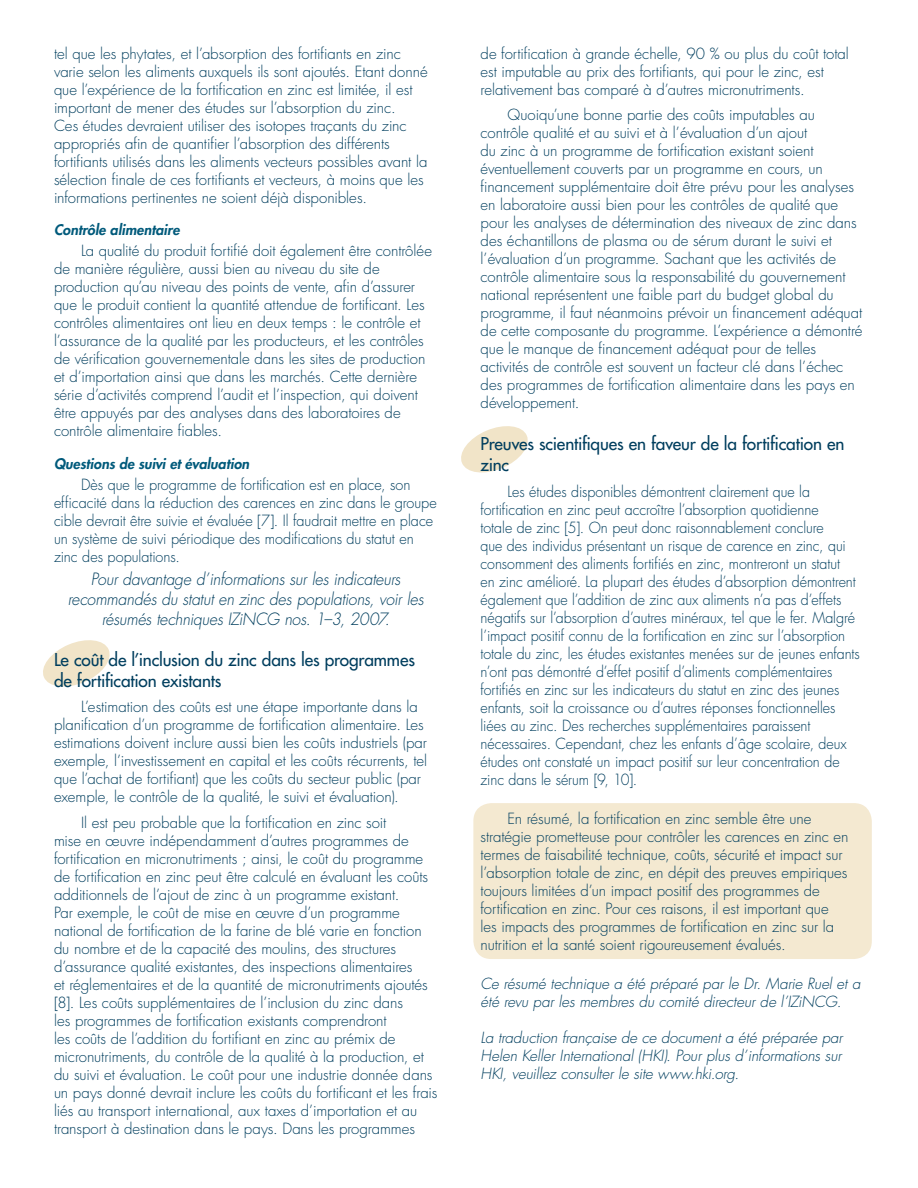
<style>
.page{position:relative;width:918px;height:1188px;background:#fff}
.page>*{position:absolute;margin:0;border:0;box-sizing:border-box;transform-origin:0 0}
.content_head{font:500 17.25px/21px "Futura Std";letter-spacing:-.01em;color:#003e5e}
.content_reference{font:italic 300 16.5px/19.8px "Futura Std";letter-spacing:-.01em;color:#003e5e;text-align:center;scale:.95 1}
.content{font:300 15px/18px "Futura Std";letter-spacing:-.005em;color:#003e5e}
.content-2{font:300 15px/18px "Futura Std";letter-spacing:-.005em;color:#003e5e;scale:.95 1}
.AUTHOR{font:italic 300 15px/18px "Futura Std";letter-spacing:-.005em;color:#003e5e}
.content-3{font:300 15px/18px "Futura Std";letter-spacing:-.005em;color:#003e5e;scale:.96 1}
.content_head_sub{font:italic 800 14.25px "Futura Std";letter-spacing:.005em;color:#005a7b}
</style>
<div class="page">
<div style="left:473px;top:803px;width:399px;height:156px;background:#f4e9d1;border-radius:18px"></div>
<svg style="left:43px;top:640px;width:67px;height:47px"></svg>
<svg style="left:461px;top:426px;width:67px;height:47px"></svg>
<p class="content" style="left:54px;top:45px;width:375px">tel que les phytates, et l’absorption des fortifiants en zinc varie selon les aliments auxquels ils sont ajoutés. Etant donné que l’expérience de la fortification en zinc est limitée, il est important de mener des études sur l’absorption du zinc.<br>Ces études devraient utiliser des isotopes traçants du zinc appropriés afin de quantifier l’absorption des différents fortifiants utilisés dans les aliments vecteurs possibles avant la sélection finale de ces fortifiants et vecteurs, à moins que les informations pertinentes ne soient déjà disponibles.</p>
<p class="content_head_sub" style="left:54px;top:221px;width:127px">Contrôle alimentaire</p>
<p class="content" style="left:54px;top:242px;width:379px;text-indent:27px">La qualité du produit fortifié doit également être contrôlée de manière régulière, aussi bien au niveau du site de production qu’au niveau des points de vente, afin d’assurer que le produit contient la quantité attendue de fortificant. Les contrôles alimentaires ont lieu en deux temps : le contrôle et l’assurance de la qualité par les producteurs, et les contrôles de vérification gouvernementale dans les sites de production et d’importation ainsi que dans les marchés. Cette dernière série d’activités comprend l’audit et l’inspection, qui doivent être appuyés par des analyses dans des laboratoires de contrôle alimentaire fiables.</p>
<p class="content_head_sub" style="left:54px;top:454px;width:197px">Questions de suivi et évaluation</p>
<p class="content-3" style="left:54px;top:476px;width:400px;text-indent:27px">Dès que le programme de fortification est en place, son efficacité dans la réduction des carences en zinc dans le groupe cible devrait être suivie et évaluée [7]. Il faudrait mettre en place un système de suivi périodique des modifications du statut en zinc des populations.</p>
<p class="content_reference" style="left:68px;top:570px;width:376px">Pour davantage d’informations sur les indicateurs recommandés du statut en zinc des populations, voir les résumés techniques IZiNCG nos. 1–3, 2007.</p>
<p class="content_head" style="left:54px;top:649px;width:363px">Le coût de l’inclusion du zinc dans les programmes de fortification existants</p>
<p class="content" style="left:54px;top:698px;width:375px;text-indent:27px">L’estimation des coûts est une étape importante dans la planification d’un programme de fortification alimentaire. Les estimations doivent inclure aussi bien les coûts industriels (par exemple, l’investissement en capital et les coûts récurrents, tel que l’achat de fortifiant) que les coûts du secteur public (par exemple, le contrôle de la qualité, le suivi et évaluation).</p>
<p class="content" style="left:54px;top:814px;width:385px;text-indent:27px">Il est peu probable que la fortification en zinc soit<br>mise en œuvre indépendamment d’autres programmes de fortification en micronutriments ; ainsi, le coût du programme de fortification en zinc peut être calculé en évaluant les coûts additionnels de l’ajout de zinc à un programme existant.<br>Par exemple, le coût de mise en œuvre d’un programme national de fortification de la farine de blé varie en fonction du nombre et de la capacité des moulins, des structures d’assurance qualité existantes, des inspections alimentaires<br>et réglementaires et de la quantité de micronutriments ajoutés [8]. Les coûts supplémentaires de l’inclusion du zinc dans<br>les programmes de fortification existants comprendront<br>les coûts de l’addition du fortifiant en zinc au prémix de micronutriments, du contrôle de la qualité à la production, et du suivi et évaluation. Le coût pour une industrie donnée dans un pays donné devrait inclure les coûts du fortificant et les frais liés au transport international, aux taxes d’importation et au transport à destination dans le pays. Dans les programmes</p>
<p class="content" style="left:481px;top:45px;width:370px">de fortification à grande échelle, 90 % ou plus du coût total est imputable au prix des fortifiants, qui pour le zinc, est relativement bas comparé à d’autres micronutriments.</p>
<p class="content" style="left:481px;top:106px;width:383px;text-indent:27px">Quoiqu’une bonne partie des coûts imputables au contrôle qualité et au suivi et à l’évaluation d’un ajout<br>du zinc à un programme de fortification existant soient éventuellement couverts par un programme en cours, un financement supplémentaire doit être prévu pour les analyses en laboratoire aussi bien pour les contrôles de qualité que pour les analyses de détermination des niveaux de zinc dans des échantillons de plasma ou de sérum durant le suivi et l’évaluation d’un programme. Sachant que les activités de contrôle alimentaire sous la responsabilité du gouvernement national représentent une faible part du budget global du programme, il faut néanmoins prévoir un financement adéquat de cette composante du programme. L’expérience a démontré que le manque de financement adéquat pour de telles activités de contrôle est souvent un facteur clé dans l’échec des programmes de fortification alimentaire dans les pays en développement.</p>
<p class="content_head" style="left:481px;top:434px;width:365px">Preuves scientifiques en faveur de la fortification en zinc</p>
<p class="content-2" style="left:481px;top:483px;width:401px;text-indent:27px">Les études disponibles démontrent clairement que la fortification en zinc peut accroître l’absorption quotidienne<br>totale de zinc [5]. On peut donc raisonnablement conclure<br>que des individus présentant un risque de carence en zinc, qui consomment des aliments fortifiés en zinc, montreront un statut<br>en zinc amélioré. La plupart des études d’absorption démontrent également que l’addition de zinc aux aliments n’a pas d’effets négatifs sur l’absorption d’autres minéraux, tel que le fer. Malgré l’impact positif connu de la fortification en zinc sur l’absorption totale du zinc, les études existantes menées sur de jeunes enfants n’ont pas démontré d’effet positif d’aliments complémentaires fortifiés en zinc sur les indicateurs du statut en zinc des jeunes enfants, soit la croissance ou d’autres réponses fonctionnelles liées au zinc. Des recherches supplémentaires paraissent nécessaires. Cependant, chez les enfants d’âge scolaire, deux études ont constaté un impact positif sur leur concentration de zinc dans le sérum [9, 10].</p>
<p class="content" style="left:481px;top:810px;width:369px;text-indent:27px">En résumé, la fortification en zinc semble être une stratégie prometteuse pour contrôler les carences en zinc en termes de faisabilité technique, coûts, sécurité et impact sur l’absorption totale de zinc, en dépit des preuves empiriques toujours limitées d’un impact positif des programmes de fortification en zinc. Pour ces raisons, il est important que les impacts des programmes de fortification en zinc sur la nutrition et la santé soient rigoureusement évalués.</p>
<p class="AUTHOR" style="left:481px;top:975px;width:381px">Ce résumé technique a été préparé par le Dr. Marie Ruel et a été revu par les membres du comité directeur de l’IZiNCG.</p>
<p class="AUTHOR" style="left:481px;top:1029px;width:364px;text-align:justify">La traduction française de ce document a été préparée par Helen Keller International (HKI). Pour plus d’informations sur HKI, veuillez consulter le site www.hki.org.</p>
</div>
